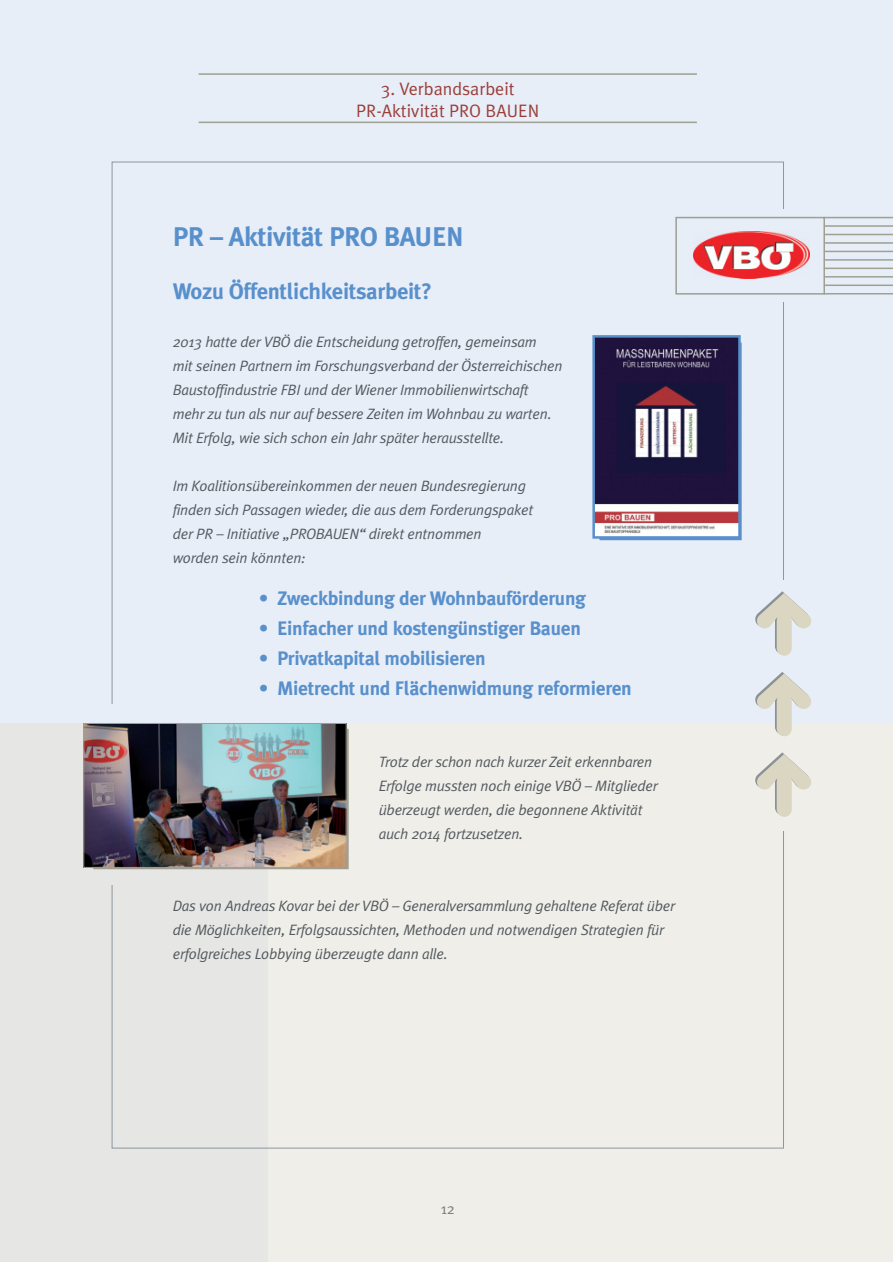
<style>
.page{position:relative;width:893px;height:1262px;background:#fff}
.page>*{position:absolute;margin:0;border:0;box-sizing:border-box;transform-origin:0 0}
.t1{font:700 27px "Meta Plus";letter-spacing:-.015em;color:#5990cc}
.t2{font:700 22.5px "Meta Plus";letter-spacing:-.015em;color:#5990cc}
.t3{font:700 19.5px "Meta Plus";letter-spacing:-.015em;color:#5990cc}
.t4{font:18px/21.6px "Meta Plus Normal";color:#9b3e39;text-align:center}
.t5{font:italic 15px/24px "Meta Plus Normal";letter-spacing:-.015em;color:#53595e}
.t6{font:15px "Meta Plus Normal";color:#7d7e73}
</style>
<div class="page">
<div style="left:0;top:0;width:892px;height:744px;background:#e7eef8"></div>
<div style="left:0;top:723px;width:277px;height:538px;background:#e6e6e4"></div>
<hr style="left:199px;top:73px;width:498px;height:2px;background:#9f9f92">
<hr style="left:199px;top:122px;width:498px;height:1px;background:#9f9f92">
<div style="left:268px;top:723px;width:624px;height:538px;background:#efeee9"></div>
<hr style="left:823px;top:217px;width:69px;height:1px;background:#9f9f92">
<hr style="left:823px;top:225px;width:69px;height:2px;background:#9f9f92">
<hr style="left:823px;top:234px;width:69px;height:1px;background:#9f9f92">
<hr style="left:823px;top:242px;width:69px;height:2px;background:#9f9f92">
<hr style="left:823px;top:251px;width:69px;height:1px;background:#9f9f92">
<hr style="left:823px;top:259px;width:69px;height:2px;background:#9f9f92">
<hr style="left:823px;top:268px;width:69px;height:1px;background:#9f9f92">
<hr style="left:823px;top:276px;width:69px;height:1px;background:#9f9f92">
<hr style="left:823px;top:284px;width:69px;height:2px;background:#9f9f92">
<hr style="left:823px;top:293px;width:69px;height:1px;background:#9f9f92">
<img style="left:693px;top:231px;width:116px;height:47px">
<div style="left:675px;top:217px;width:150px;height:77px;border:2px solid #9f9f92"></div>
<img style="left:595px;top:338px;width:142px;height:197px">
<div style="left:592px;top:335px;width:148px;height:203px;border:2px solid #5990cc"></div>
<div style="left:93px;top:729px;width:255px;height:140px;border:2px solid #9f9f92"></div>
<img style="left:85px;top:725px;width:259px;height:140px">
<div style="left:83px;top:723px;width:263px;height:144px;border:1px solid #9f9f92"></div>
<p class="t4" style="left:356px;top:80px;width:184px">3. Verbandsarbeit<br>PR-Aktivität PRO BAUEN</p>
<h1 class="t1" style="left:173px;top:227px;width:292px">PR – Aktivität PRO BAUEN</h1>
<h2 class="t2" style="left:173px;top:283px;width:261px">Wozu Öffentlichkeitsarbeit?</h2>
<p class="t5" style="left:173px;top:331px;width:391px">2013 hatte der VBÖ die Entscheidung getroffen, gemeinsam<br>mit seinen Partnern im Forschungsverband der Österreichischen Baustoffindustrie FBI und der Wiener Immobilienwirtschaft mehr zu tun als nur auf bessere Zeiten im Wohnbau zu warten.<br>Mit Erfolg, wie sich schon ein Jahr später herausstellte.</p>
<p class="t5" style="left:173px;top:475px;width:362px">Im Koalitionsübereinkommen der neuen Bundesregierung finden sich Passagen wieder, die aus dem Forderungspaket der PR – Initiative „PROBAUEN“ direkt entnommen<br>worden sein könnten:</p>
<h3 class="t3" style="left:259px;top:591px;width:329px">• Zweckbindung der Wohnbauförderung</h3>
<h3 class="t3" style="left:259px;top:621px;width:324px">• Einfacher und kostengünstiger Bauen</h3>
<h3 class="t3" style="left:259px;top:651px;width:228px">• Privatkapital mobilisieren</h3>
<h3 class="t3" style="left:259px;top:681px;width:374px">• Mietrecht und Flächenwidmung reformieren</h3>
<p class="t5" style="left:378px;top:751px;width:280px">Trotz der schon nach kurzer Zeit erkennbaren Erfolge mussten noch einige VBÖ – Mitglieder überzeugt werden, die begonnene Aktivität auch 2014 fortzusetzen.</p>
<p class="t5" style="left:173px;top:895px;width:503px">Das von Andreas Kovar bei der VBÖ – Generalversammlung gehaltene Referat über die Möglichkeiten, Erfolgsaussichten, Methoden und notwendigen Strategien für erfolgreiches Lobbying überzeugte dann alle.</p>
<p class="t6" style="left:440px;top:1203px;width:16px">12</p>
</div>
